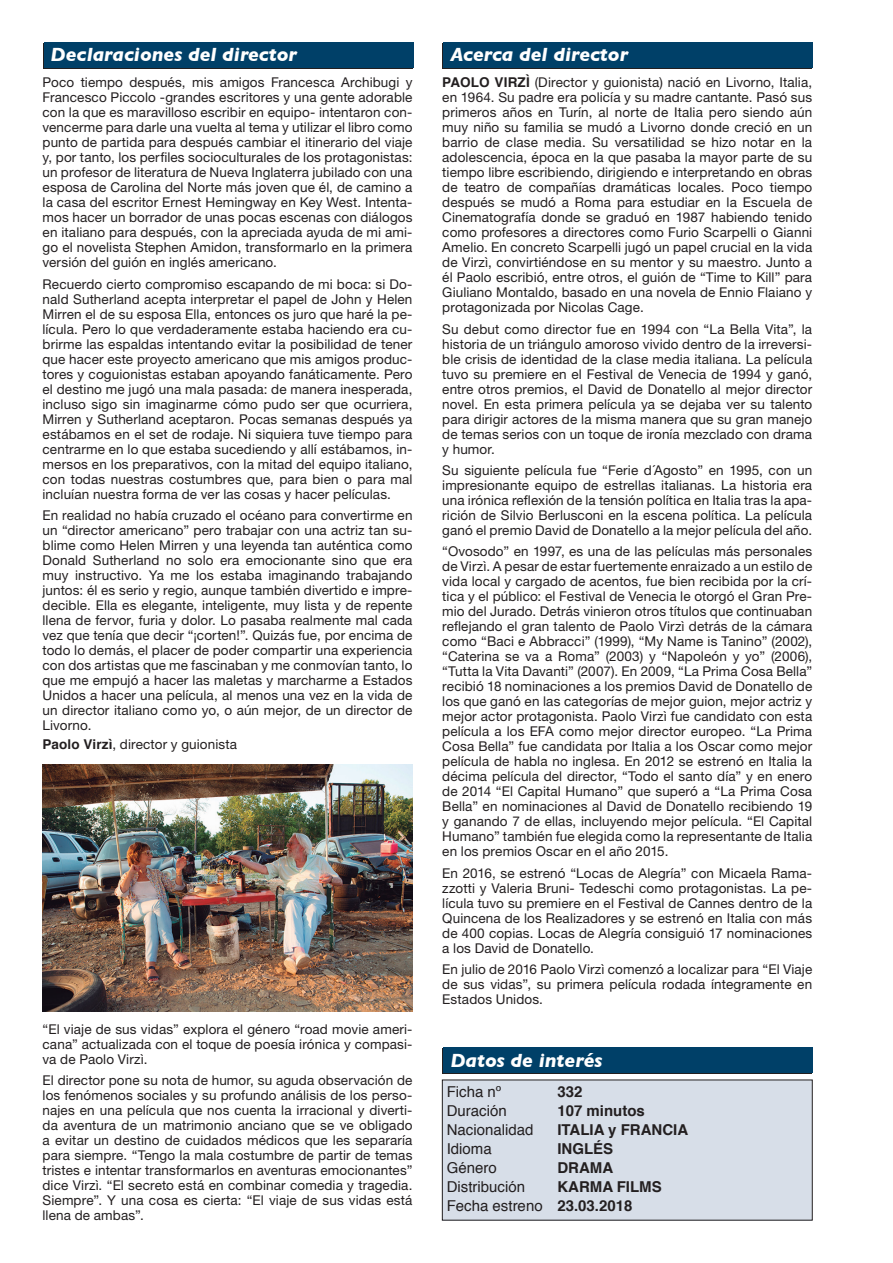
<style>
.page{position:relative;width:893px;height:1263px;background:#fff}
.page>*{position:absolute;margin:0;border:0;box-sizing:border-box;transform-origin:0 0}
.t1{font:italic 700 19.5px "Gill Sans";color:#fff}
.t2{font:15px "Helvetica";color:#231f20}
.t3{font:700 15px "Helvetica";color:#231f20}
.t4{font:13.5px/15px "Helvetica Neue";letter-spacing:.01em;color:#231f20;text-align:justify}
.s1{font-family:"Helvetica";font-weight:700}
.s2{font-weight:700}
</style>
<div class="page">
<div style="left:43px;top:44px;width:369px;height:25px;background:#231f20"></div>
<div style="left:44px;top:43px;width:370px;height:25px;background:#004068"></div>
<div style="left:442px;top:1049px;width:370px;height:25px;background:#231f20"></div>
<div style="left:443px;top:1048px;width:370px;height:25px;background:#004068"></div>
<div style="left:442px;top:1080px;width:370px;height:140px;background:#d7dee8"></div>
<div style="left:442px;top:44px;width:370px;height:25px;background:#231f20"></div>
<div style="left:443px;top:43px;width:370px;height:25px;background:#004068"></div>
<img style="left:43px;top:764px;width:369px;height:247px">
<p class="t1" style="left:51px;top:43px;width:248px">Declaraciones del director</p>
<p class="t4" style="left:43px;top:75px;width:371px">Poco tiempo después, mis amigos Francesca Archibugi y Francesco Piccolo -grandes escritores y una gente adorable con la que es maravilloso escribir en equipo- intentaron con&shy;vencerme para darle una vuelta al tema y utilizar el libro como punto de partida para después cambiar el itinerario del viaje y, por tanto, los perfiles socioculturales de los protagonistas: un profesor de literatura de Nueva Inglaterra jubilado con una esposa de Carolina del Norte más joven que él, de camino a la casa del escritor Ernest Hemingway en Key West. Intenta&shy;mos hacer un borrador de unas pocas escenas con diálogos en italiano para después, con la apreciada ayuda de mi ami&shy;go el novelista Stephen Amidon, transformarlo en la primera versión del guión en inglés americano.</p>
<p class="t4" style="left:43px;top:276px;width:371px">Recuerdo cierto compromiso escapando de mi boca: si Do&shy;nald Sutherland acepta interpretar el papel de John y Helen Mirren el de su esposa Ella, entonces os juro que haré la pe&shy;lícula. Pero lo que verdaderamente estaba haciendo era cu&shy;brirme las espaldas intentando evitar la posibilidad de tener que hacer este proyecto americano que mis amigos produc&shy;tores y coguionistas estaban apoyando fanáticamente. Pero el destino me jugó una mala pasada: de manera inesperada, incluso sigo sin imaginarme cómo pudo ser que ocurriera, Mirren y Sutherland aceptaron. Pocas semanas después ya estábamos en el set de rodaje. Ni siquiera tuve tiempo para centrarme en lo que estaba sucediendo y allí estábamos, in&shy;mersos en los preparativos, con la mitad del equipo italiano, con todas nuestras costumbres que, para bien o para mal incluían nuestra forma de ver las cosas y hacer películas.</p>
<p class="t4" style="left:43px;top:507px;width:371px">En realidad no había cruzado el océano para convertirme en un “director americano” pero trabajar con una actriz tan su&shy;blime como Helen Mirren y una leyenda tan auténtica como Donald Sutherland no solo era emocionante sino que era muy instructivo. Ya me los estaba imaginando trabajando juntos: él es serio y regio, aunque también divertido e impre&shy;decible. Ella es elegante, inteligente, muy lista y de repente llena de fervor, furia y dolor. Lo pasaba realmente mal cada vez que tenía que decir “¡corten!”. Quizás fue, por encima de todo lo demás, el placer de poder compartir una experiencia con dos artistas que me fascinaban y me conmovían tanto, lo que me empujó a hacer las maletas y marcharme a Estados Unidos a hacer una película, al menos una vez en la vida de un director italiano como yo, o aún mejor, de un director de Livorno.</p>
<p class="t4" style="left:43px;top:737px;width:196px"><span class="s1">Paolo Virzì</span>, director y guionista</p>
<p class="t4" style="left:43px;top:1021px;width:371px">“El viaje de sus vidas” explora el género “road movie ameri&shy;cana” actualizada con el toque de poesía irónica y compasi&shy;va de Paolo Virzì.</p>
<p class="t4" style="left:43px;top:1073px;width:371px">El director pone su nota de humor, su aguda observación de los fenómenos sociales y su profundo análisis de los perso&shy;najes en una película que nos cuenta la irracional y diverti&shy;da aventura de un matrimonio anciano que se ve obligado a evitar un destino de cuidados médicos que les separaría para siempre. “Tengo la mala costumbre de partir de temas tristes e intentar transformarlos en aventuras emocionantes” dice Virzì. “El secreto está en combinar comedia y tragedia.<br>Siempre”. Y una cosa es cierta: “El viaje de sus vidas está llena de ambas”.</p>
<p class="t1" style="left:450px;top:43px;width:179px">Acerca del director</p>
<p class="t4" style="left:442px;top:75px;width:371px"><span class="s1">PAOLO VIRZÌ</span> (Director y guionista) nació en Livorno, Italia, en 1964. Su padre era policía y su madre cantante. Pasó sus primeros años en Turín, al norte de Italia pero siendo aún muy niño su familia se mudó a Livorno donde creció en un barrio de clase media. Su versatilidad se hizo notar en la adolescencia, época en la que pasaba la mayor parte de su tiempo libre escribiendo, dirigiendo e interpretando en obras de teatro de compañías dramáticas locales. Poco tiempo después se mudó a Roma para estudiar en la Escuela de Cinematografía donde se graduó en 1987 habiendo tenido como profesores a directores como Furio Scarpelli o Gianni Amelio. En concreto Scarpelli jugó un papel crucial en la vida de Virzì, convirtiéndose en su mentor y su maestro. Junto a él Paolo escribió, entre otros, el guión de “Time to Kill” para Giuliano Montaldo, basado en una novela de Ennio Flaiano y protagonizada por Nicolas Cage.</p>
<p class="t4" style="left:442px;top:321px;width:371px">Su debut como director fue en 1994 con “La Bella Vita”, la historia de un triángulo amoroso vivido dentro de la irreversi&shy;ble crisis de identidad de la clase media italiana. La película tuvo su premiere en el Festival de Venecia de 1994 y ganó, entre otros premios, el David de Donatello al mejor director novel. En esta primera película ya se dejaba ver su talento para dirigir actores de la misma manera que su gran manejo de temas serios con un toque de ironía mezclado con drama y humor.</p>
<p class="t4" style="left:442px;top:462px;width:371px">Su siguiente película fue “Ferie d´Agosto” en 1995, con un impresionante equipo de estrellas italianas. La historia era una irónica reflexión de la tensión política en Italia tras la apa&shy;rición de Silvio Berlusconi en la escena política. La película ganó el premio David de Donatello a la mejor película del año.</p>
<p class="t4" style="left:442px;top:544px;width:371px">“Ovosodo” en 1997, es una de las películas más personales de Virzì. A pesar de estar fuertemente enraizado a un estilo de vida local y cargado de acentos, fue bien recibida por la crí&shy;tica y el público: el Festival de Venecia le otorgó el Gran Pre&shy;mio del Jurado. Detrás vinieron otros títulos que continuaban reflejando el gran talento de Paolo Virzì detrás de la cámara como “Baci e Abbracci” (1999), “My Name is Tanino” (2002), “Caterina se va a Roma” (2003) y “Napoleón y yo” (2006), “Tutta la Vita Davanti” (2007). En 2009, “La Prima Cosa Bella” recibió 18 nominaciones a los premios David de Donatello de los que ganó en las categorías de mejor guion, mejor actriz y mejor actor protagonista. Paolo Virzì fue candidato con esta película a los EFA como mejor director europeo. “La Prima Cosa Bella” fue candidata por Italia a los Oscar como mejor película de habla no inglesa. En 2012 se estrenó en Italia la décima película del director, “Todo el santo día” y en enero de 2014 “El Capital Humano” que superó a “La Prima Cosa Bella” en nominaciones al David de Donatello recibiendo 19 y ganando 7 de ellas, incluyendo mejor película. “El Capital Humano” también fue elegida como la representante de Italia en los premios Oscar en el año 2015.</p>
<p class="t4" style="left:442px;top:865px;width:371px">En 2016, se estrenó “Locas de Alegría” con Micaela Rama&shy;zzotti y Valeria Bruni- Tedeschi como protagonistas. La pe&shy;lícula tuvo su premiere en el Festival de Cannes dentro de la Quincena de los Realizadores y se estrenó en Italia con más de 400 copias. Locas de Alegría consiguió 17 nominaciones a los David de Donatello.</p>
<p class="t4" style="left:442px;top:962px;width:371px">En julio de 2016 Paolo Virzì comenzó a localizar para “El Viaje de sus vidas”, su primera película rodada íntegramente en Estados Unidos.</p>
<p class="t1" style="left:450px;top:1048px;width:154px">Datos de interés</p>
<p class="t2" style="left:447px;top:1080px;width:56px">Ficha nº</p>
<p class="t3" style="left:557px;top:1079px;width:27px">332</p>
<p class="t2" style="left:447px;top:1099px;width:62px">Duración</p>
<p class="t3" style="left:557px;top:1098px;width:89px">107 minutos</p>
<p class="t2" style="left:447px;top:1118px;width:88px">Nacionalidad</p>
<p class="t3" style="left:557px;top:1117px;width:132px">ITALIA y FRANCIA</p>
<p class="t2" style="left:447px;top:1137px;width:47px">Idioma</p>
<p class="t3" style="left:557px;top:1136px;width:57px">INGLÉS</p>
<p class="t2" style="left:447px;top:1156px;width:52px">Género</p>
<p class="t3" style="left:557px;top:1155px;width:57px">DRAMA</p>
<p class="t2" style="left:447px;top:1175px;width:80px">Distribución</p>
<p class="t3" style="left:557px;top:1174px;width:106px">KARMA FILMS</p>
<p class="t2" style="left:447px;top:1194px;width:187px">Fecha estreno <span class="s2">23.03.2018</span></p>
</div>
